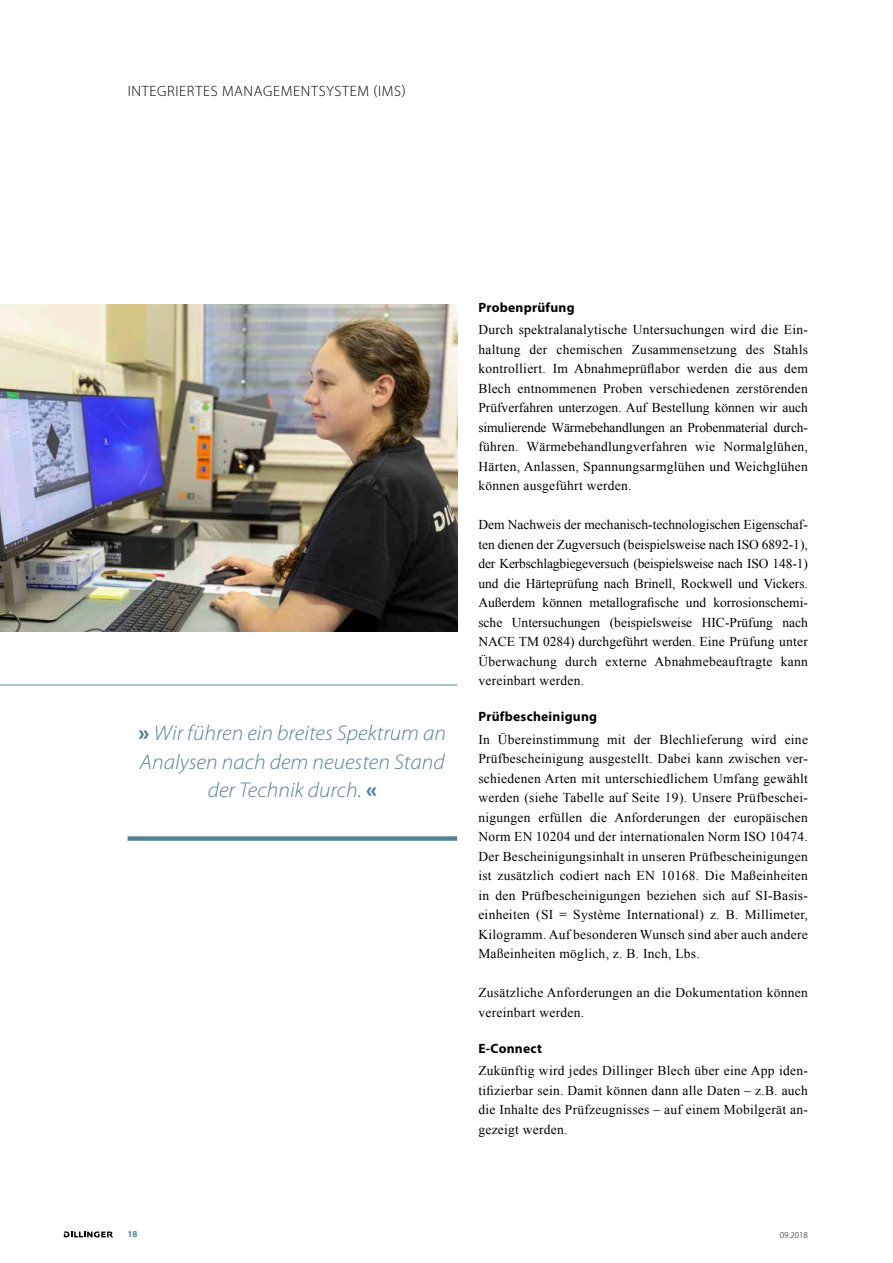
<style>
.page{position:relative;width:893px;height:1263px;background:#fff}
.page>*{position:absolute;margin:0;border:0;box-sizing:border-box;transform-origin:0 0}
.t1{font:italic 300 21.45px/28.5px "Myriad Pro";color:#558297;text-align:center;scale:1.05 1}
.t2{font:300 15px "Myriad Pro";letter-spacing:.045em;color:#000}
.t3{font:13.5px/19.5px "Times New Roman";letter-spacing:.02em;color:#000;text-align:justify}
.t4{font:700 13.5px "Myriad Pro";letter-spacing:.02em;color:#000}
.t5{font:300 9px "Myriad Pro";color:#000}
.t6{font:700 9px "Myriad Pro";color:#558297}
.s1{font-weight:900;font-style:normal}
</style>
<div class="page">
<div style="left:128px;top:836px;width:329px;height:5px;background:#558297"></div>
<img style="left:0;top:304px;width:457px;height:327px">
<hr style="left:0;top:685px;width:457px;height:1px;background:#558297">
<svg style="left:64px;top:1231px;width:49px;height:6px"></svg>
<p class="t2" style="left:128px;top:83px;width:280px">INTEGRIERTES MANAGEMENTSYSTEM (IMS)</p>
<h1 class="t1" style="left:139px;top:719px;width:294px"><span class="s1">»</span> Wir führen ein breites Spektrum an<br>Analysen nach dem neuesten Stand der Technik durch. <span class="s1">«</span></h1>
<p class="t4" style="left:478px;top:298px;width:98px">Probenprüfung</p>
<p class="t3" style="left:478px;top:320px;width:331px">Durch spektralanalytische Untersuchungen wird die Ein&shy;haltung der chemischen Zusammensetzung des Stahls kontrolliert. Im Abnahmeprüflabor werden die aus dem Blech entnommenen Proben verschiedenen zerstörenden Prüfverfahren unterzogen. Auf Bestellung können wir auch simulierende Wärmebehandlungen an Probenmaterial durch&shy;führen. Wärmebehandlungverfahren wie Normalglühen, Härten, Anlassen, Spannungsarmglühen und Weichglühen können ausgeführt werden.</p>
<p class="t3" style="left:478px;top:515px;width:331px">Dem Nachweis der mechanisch-technologischen Eigenschaf&shy;ten dienen der Zugversuch (beispielsweise nach ISO 6892-1), der Kerbschlagbiegeversuch (beispielsweise nach ISO 148-1) und die Härteprüfung nach Brinell, Rockwell und Vickers.<br>Außerdem können metallografische und korrosionschemi&shy;sche Untersuchungen (beispielsweise HIC-Prüfung nach NACE TM 0284) durchgeführt werden. Eine Prüfung unter Überwachung durch externe Abnahmebeauftragte kann vereinbart werden.</p>
<p class="t4" style="left:478px;top:708px;width:120px">Prüfbescheinigung</p>
<p class="t3" style="left:478px;top:729px;width:331px">In Übereinstimmung mit der Blechlieferung wird eine Prüfbescheinigung ausgestellt. Dabei kann zwischen ver&shy;schiedenen Arten mit unterschiedlichem Umfang gewählt werden (siehe Tabelle auf Seite 19). Unsere Prüfbeschei&shy;nigungen erfüllen die Anforderungen der europäischen Norm EN 10204 und der internationalen Norm ISO 10474.<br>Der Bescheinigungsinhalt in unseren Prüfbescheinigungen ist zusätzlich codiert nach EN 10168. Die Maßeinheiten in den Prüfbescheinigungen beziehen sich auf SI-Basis&shy;einheiten (SI = Système International) z. B. Millimeter, Kilogramm. Auf besonderen Wunsch sind aber auch andere Maßeinheiten möglich, z. B. Inch, Lbs.</p>
<p class="t3" style="left:478px;top:983px;width:331px">Zusätzliche Anforderungen an die Dokumentation können vereinbart werden.</p>
<p class="t4" style="left:478px;top:1039px;width:65px">E-Connect</p>
<p class="t3" style="left:478px;top:1061px;width:331px">Zukünftig wird jedes Dillinger Blech über eine App iden&shy;tifizierbar sein. Damit können dann alle Daten – z.B. auch die Inhalte des Prüfzeugnisses – auf einem Mobilgerät an&shy;gezeigt werden.</p>
<p class="t6" style="left:127px;top:1228px;width:11px">18</p>
<p class="t5" style="left:780px;top:1230px;width:30px">09.2018</p>
</div>
